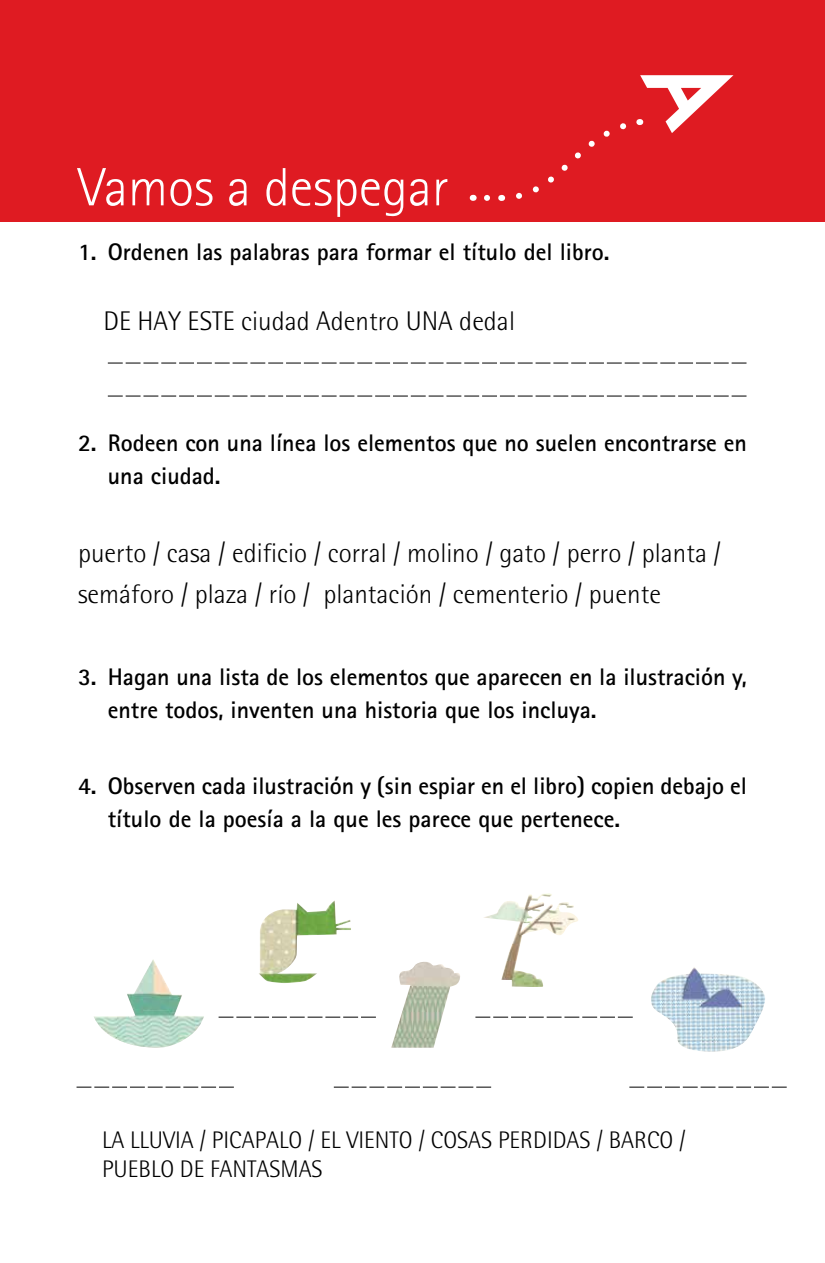
<style>
.page{position:relative;width:825px;height:1263px;background:#fff}
.page>*{position:absolute;margin:0;border:0;box-sizing:border-box;transform-origin:0 0}
.t1{font:300 54px "Rotis Sans Serif";color:#fff}
.t2{font:300 27px/40.5px "Rotis Semi Sans";color:#000}
.t3{font:700 24px/33px "Rotis Sans Serif Std";color:#000}
.t4{font:300 24px/28.8px "Rotis Semi Sans";color:#000}
</style>
<div class="page">
<svg style="left:108px;top:363px;width:638px;height:1px"></svg>
<svg style="left:108px;top:396px;width:638px;height:1px"></svg>
<div style="left:0;top:0;width:825px;height:221px;background:#df1b22"></div>
<svg style="left:484px;top:194px;width:18px;height:7px"></svg>
<svg style="left:516px;top:75px;width:217px;height:124px"></svg>
<img style="left:94px;top:959px;width:110px;height:89px">
<img style="left:259px;top:900px;width:92px;height:83px">
<img style="left:391px;top:962px;width:69px;height:86px">
<svg style="left:77px;top:1087px;width:157px;height:1px"></svg>
<svg style="left:334px;top:1087px;width:157px;height:1px"></svg>
<svg style="left:629px;top:1087px;width:158px;height:1px"></svg>
<svg style="left:219px;top:1017px;width:157px;height:1px"></svg>
<svg style="left:475px;top:1017px;width:158px;height:1px"></svg>
<img style="left:484px;top:893px;width:94px;height:94px">
<img style="left:651px;top:967px;width:114px;height:85px">
<h1 class="t1" style="left:78px;top:156px;width:372px">Vamos a despegar</h1>
<p class="t3" style="left:78px;top:235px;width:533px">1. Ordenen las palabras para formar el título del libro.</p>
<p class="t2" style="left:104px;top:301px;width:413px">DE HAY ESTE ciudad Adentro UNA dedal</p>
<p class="t3" style="left:108px;top:426px;width:641px;text-indent:-30px">2. Rodeen con una línea los elementos que no suelen encontrarse en una ciudad.</p>
<p class="t2" style="left:78px;top:533px;width:645px">puerto / casa / edificio / corral / molino / gato / perro / planta / semáforo / plaza / río / plantación / cementerio / puente</p>
<p class="t3" style="left:108px;top:660px;width:641px;text-indent:-30px">3. Hagan una lista de los elementos que aparecen en la ilustración y, entre todos, inventen una historia que los incluya.</p>
<p class="t3" style="left:108px;top:769px;width:641px;text-indent:-30px">4. Observen cada ilustración y (sin espiar en el libro) copien debajo el título de la poesía a la que les parece que pertenece.</p>
<p class="t4" style="left:102px;top:1126px;width:585px">LA LLUVIA / PICAPALO / EL VIENTO / COSAS PERDIDAS / BARCO /<br>PUEBLO DE FANTASMAS</p>
</div>
